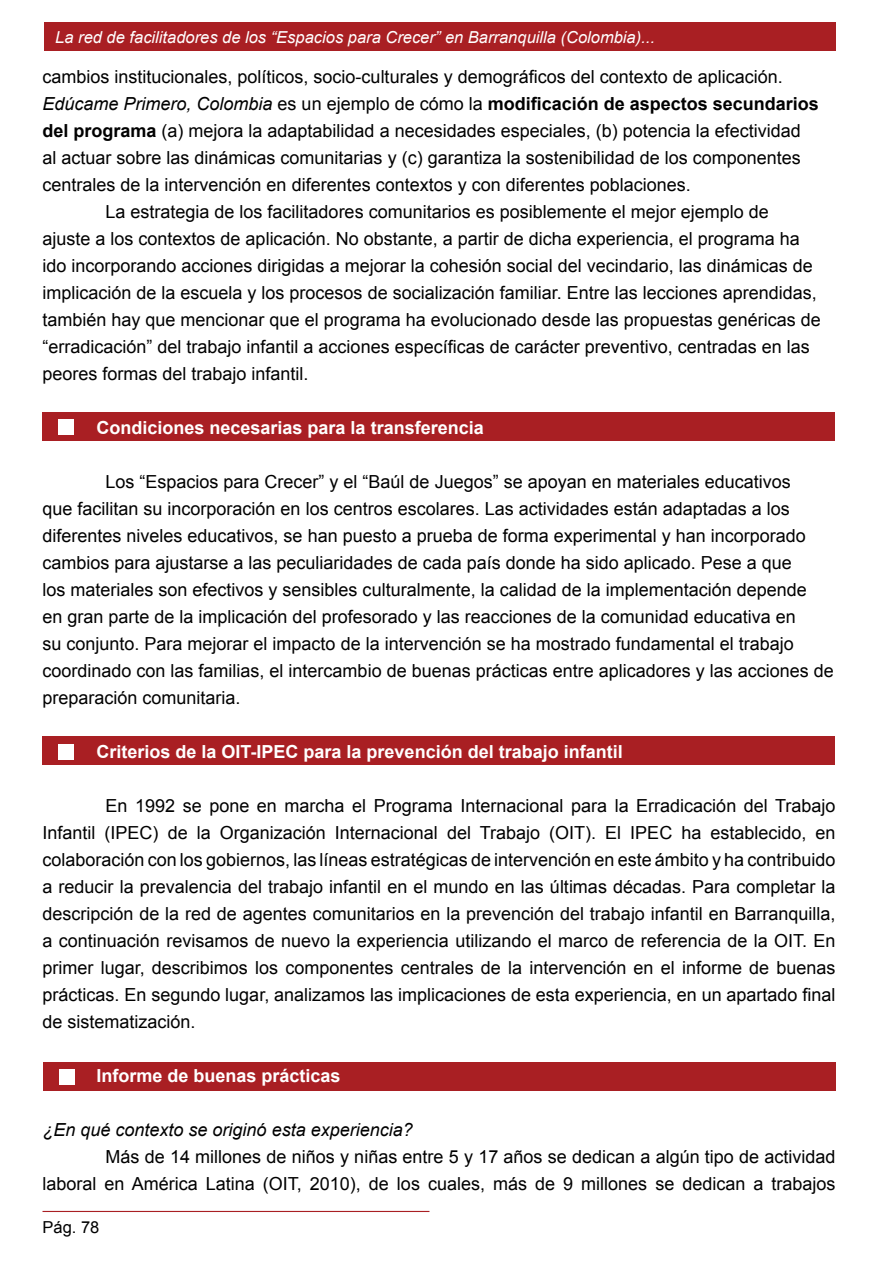
<style>
.page{position:relative;width:893px;height:1263px;background:#fff}
.page>*{position:absolute;margin:0;border:0;box-sizing:border-box;transform-origin:0 0}
.t1{font:18px/27px "Arial";color:#000}
.t2{font:700 18px "Arial";color:#fff}
.t3{font:700 18px "Arial";color:#000}
.t4{font:italic 18px "Arial";color:#000}
.t5{font:italic 16.5px "Arial";color:#fff}
.t6{font:16.5px "Arial";color:#000}
.s1{font-weight:400;font-style:italic}
.s2{font-weight:400}
.s3{font-weight:700}
</style>
<div class="page">
<div style="left:44px;top:22px;width:792px;height:28px;background:#a91f23"></div>
<hr style="left:43px;top:1211px;width:386px;height:1px;background:#a91f23">
<div style="left:43px;top:1062px;width:793px;height:28px;background:#a91f23"></div>
<div style="left:59px;top:1069px;width:15px;height:16px;background:#fff"></div>
<div style="left:43px;top:737px;width:792px;height:28px;background:#a91f23"></div>
<div style="left:58px;top:744px;width:16px;height:15px;background:#fff"></div>
<div style="left:43px;top:412px;width:792px;height:29px;background:#a91f23"></div>
<div style="left:58px;top:420px;width:16px;height:15px;background:#fff"></div>
<p class="t5" style="left:55px;top:27px;width:601px">La red de facilitadores de los “Espacios para Crecer” en Barranquilla (Colombia)...</p>
<p class="t1" style="left:43px;top:63px;width:742px">cambios institucionales, políticos, socio-culturales y demográficos del contexto de aplicación.</p>
<p class="t3" style="left:43px;top:91px;width:778px"><span class="s1">Edúcame Primero, Colombia</span> <span class="s2">es un ejemplo de cómo la</span> modificación de aspectos secundarios</p>
<p class="t1" style="left:43px;top:117px;width:760px"><span class="s3">del programa</span> (a) mejora la adaptabilidad a necesidades especiales, (b) potencia la efectividad</p>
<p class="t1" style="left:43px;top:144px;width:760px">al actuar sobre las dinámicas comunitarias y (c) garantiza la sostenibilidad de los componentes</p>
<p class="t1" style="left:43px;top:171px;width:650px">centrales de la intervención en diferentes contextos y con diferentes poblaciones.</p>
<p class="t1" style="left:106px;top:198px;width:665px">La estrategia de los facilitadores comunitarios es posiblemente el mejor ejemplo de</p>
<p class="t1" style="left:43px;top:225px;width:759px">ajuste a los contextos de aplicación. No obstante, a partir de dicha experiencia, el programa ha</p>
<p class="t1" style="left:43px;top:252px;width:772px">ido incorporando acciones dirigidas a mejorar la cohesión social del vecindario, las dinámicas de</p>
<p class="t1" style="left:43px;top:279px;width:776px">implicación de la escuela y los procesos de socialización familiar. Entre las lecciones aprendidas,</p>
<p class="t1" style="left:43px;top:306px;width:780px">también hay que mencionar que el programa ha evolucionado desde las propuestas genéricas de</p>
<p class="t1" style="left:43px;top:333px;width:769px">“erradicación” del trabajo infantil a acciones específicas de carácter preventivo, centradas en las</p>
<p class="t1" style="left:43px;top:360px;width:268px">peores formas del trabajo infantil.</p>
<p class="t2" style="left:97px;top:415px;width:389px">Condiciones necesarias para la transferencia</p>
<p class="t1" style="left:43px;top:468px;width:793px;text-indent:63px">Los “Espacios para Crecer” y el “Baúl de Juegos” se apoyan en materiales educativos<br>que facilitan su incorporación en los centros escolares. Las actividades están adaptadas a los diferentes niveles educativos, se han puesto a prueba de forma experimental y han incorporado cambios para ajustarse a las peculiaridades de cada país donde ha sido aplicado. Pese a que<br>los materiales son efectivos y sensibles culturalmente, la calidad de la implementación depende<br>en gran parte de la implicación del profesorado y las reacciones de la comunidad educativa en<br>su conjunto. Para mejorar el impacto de la intervención se ha mostrado fundamental el trabajo coordinado con las familias, el intercambio de buenas prácticas entre aplicadores y las acciones de preparación comunitaria.</p>
<p class="t2" style="left:97px;top:739px;width:528px">Criterios de la OIT-IPEC para la prevención del trabajo infantil</p>
<p class="t1" style="left:43px;top:792px;width:795px;text-align:justify;text-indent:63px">En 1992 se pone en marcha el Programa Internacional para la Erradicación del Trabajo Infantil (IPEC) de la Organización Internacional del Trabajo (OIT). El IPEC ha establecido, en colaboración con los gobiernos, las líneas estratégicas de intervención en este ámbito y ha contribuido a reducir la prevalencia del trabajo infantil en el mundo en las últimas décadas. Para completar la descripción de la red de agentes comunitarios en la prevención del trabajo infantil en Barranquilla, a continuación revisamos de nuevo la experiencia utilizando el marco de referencia de la OIT. En primer lugar, describimos los componentes centrales de la intervención en el informe de buenas prácticas. En segundo lugar, analizamos las implicaciones de esta experiencia, en un apartado final de sistematización.</p>
<p class="t2" style="left:97px;top:1063px;width:246px">Informe de buenas prácticas</p>
<p class="t4" style="left:43px;top:1118px;width:372px">¿En qué contexto se originó esta experiencia?</p>
<p class="t1" style="left:43px;top:1143px;width:794px;text-align:right">Más de 14 millones de niños y niñas entre 5 y 17 años se dedican a algún tipo de actividad<br>laboral en América Latina (OIT, 2010), de los cuales, más de 9 millones se dedican a trabajos</p>
<p class="t6" style="left:43px;top:1216px;width:58px">Pág. 78</p>
</div>
